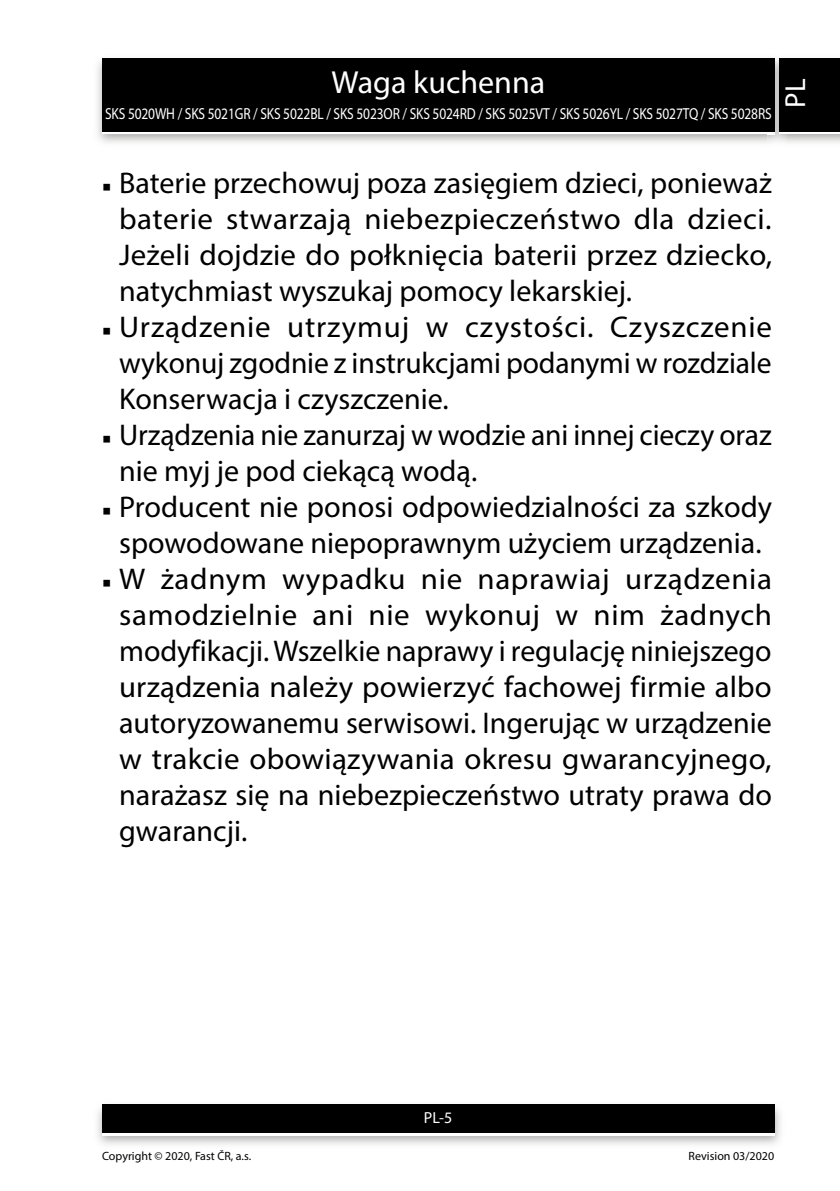
<style>
.page{position:relative;width:840px;height:1191px;background:#fff}
.page>*{position:absolute;margin:0;border:0;box-sizing:border-box;transform-origin:0 0}
.t1{font:32px "Myriad Pro";color:#fff}
.t2{font:30px/36px "Myriad Pro";color:#000;text-align:justify}
.t3{font:29px "Myriad Pro";color:#fff}
.t4{font:16px "Myriad Pro";letter-spacing:-.01em;color:#fff;scale:.84 1}
.t5{font:16px "Myriad Pro";letter-spacing:-.01em;color:#fff}
.t6{font:12px "Myriad Pro";color:#000}
.s1{font-family:"Minion Pro";font-size:23px}
</style>
<div class="page">
<div style="left:102px;top:61px;width:672px;height:73px;background:linear-gradient(to right,#000,#000)"></div>
<div style="left:102px;top:58px;width:672px;height:73px;background:#000"></div>
<img style="left:97px;top:1104px;width:684px;height:41px">
<div style="left:102px;top:1107px;width:672px;height:28px;background:linear-gradient(to right,#fff,#fff)"></div>
<div style="left:102px;top:1104px;width:672px;height:28px;background:#000"></div>
<img style="left:767px;top:56px;width:18px;height:89px">
<svg style="left:767px;top:131px;width:7px;height:3px"></svg>
<img style="left:767px;top:58px;width:7px;height:3px">
<img style="left:767px;top:61px;width:7px;height:70px">
<div style="left:778px;top:61px;width:61px;height:73px;background:linear-gradient(to right,#000,#000)"></div>
<div style="left:778px;top:58px;width:61px;height:73px;background:#000"></div>
<p class="t1" style="left:331px;top:62px;width:215px">Waga kuchenna</p>
<p class="t4" style="left:105px;top:103px;width:794px">SKS 5020WH / SKS 5021GR / SKS 5022BL / SKS 5023OR / SKS 5024RD / SKS 5025VT / SKS 5026YL / SKS 5027TQ / SKS 5028RS</p>
<p class="t3" style="left:777px;top:108px;width:31px;rotate:-90deg">PL</p>
<p class="t2" style="left:119px;top:164px;width:654px;text-indent:-17px"><span class="s1">■</span> Baterie przechowuj poza zasięgiem dzieci, ponieważ baterie stwarzają niebezpieczeństwo dla dzieci.<br>Jeżeli dojdzie do połknięcia baterii przez dziecko, natychmiast wyszukaj pomocy lekarskiej.</p>
<p class="t2" style="left:119px;top:308px;width:653px;text-indent:-17px"><span class="s1">■</span> Urządzenie utrzymuj w czystości. Czyszczenie wykonuj zgodnie z instrukcjami podanymi w rozdziale Konserwacja i czyszczenie.</p>
<p class="t2" style="left:119px;top:416px;width:653px;text-indent:-17px"><span class="s1">■</span> Urządzenia nie zanurzaj w wodzie ani innej cieczy oraz nie myj je pod ciekącą wodą.</p>
<p class="t2" style="left:102px;top:488px;width:671px;text-align:center"><span class="s1">■</span> Producent nie ponosi odpowiedzialności za szkody spowodowane niepoprawnym użyciem urządzenia.</p>
<p class="t2" style="left:119px;top:560px;width:654px;text-indent:-17px"><span class="s1">■</span> W żadnym wypadku nie naprawiaj urządzenia samodzielnie ani nie wykonuj w nim żadnych modyfikacji. Wszelkie naprawy i regulację niniejszego urządzenia należy powierzyć fachowej firmie albo autoryzowanemu serwisowi. Ingerując w urządzenie w trakcie obowiązywania okresu gwarancyjnego, narażasz się na niebezpieczeństwo utraty prawa do gwarancji.</p>
<p class="t5" style="left:423px;top:1108px;width:30px">PL-5</p>
<p class="t6" style="left:102px;top:1148px;width:150px">Copyright © 2020, Fast ČR, a.s.</p>
<p class="t6" style="left:688px;top:1148px;width:87px">Revision 03/2020</p>
</div>
